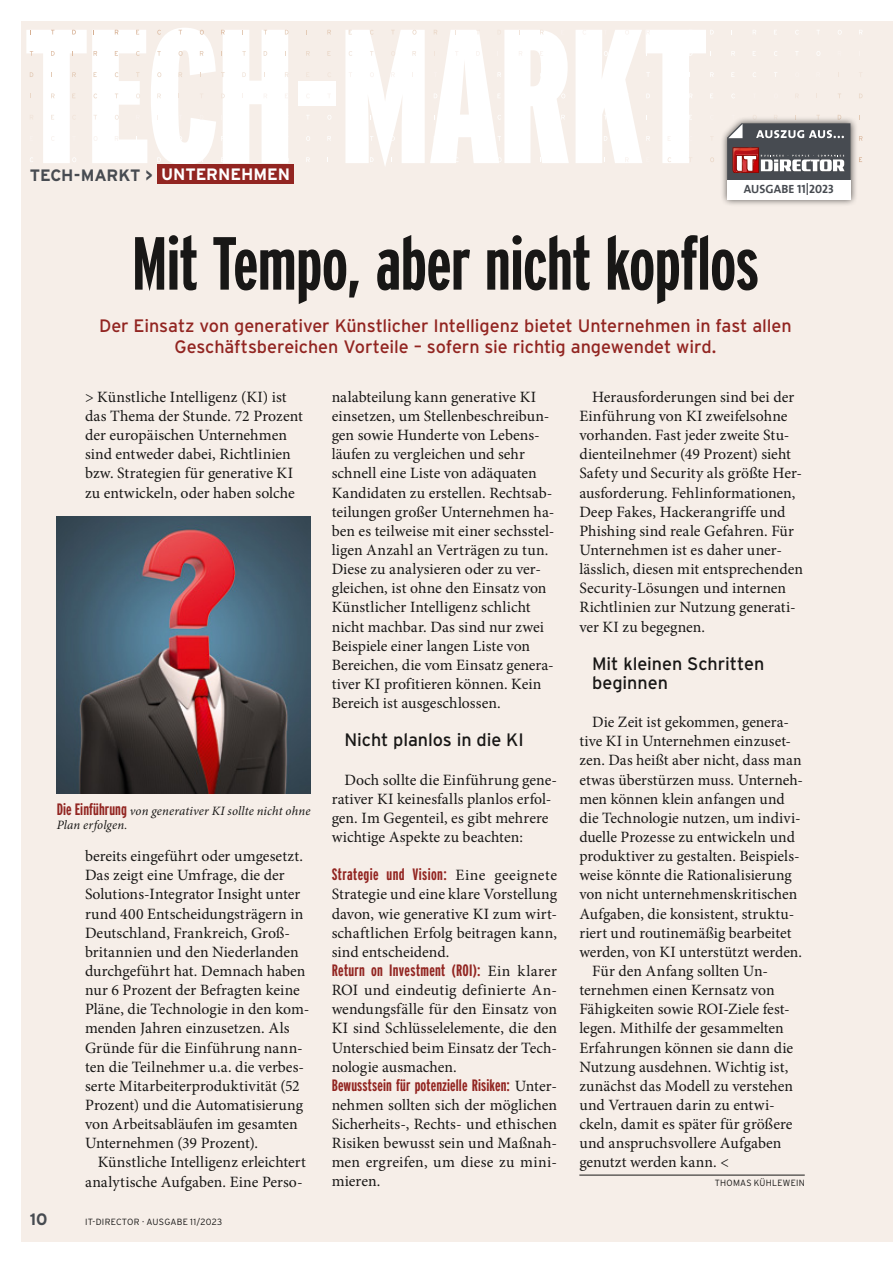
<style>
.page{position:relative;width:893px;height:1263px;background:#fff}
.page>*{position:absolute;margin:0;border:0;box-sizing:border-box;transform-origin:0 0}
.t1{font:900 190.5px "Interstate Compressed";letter-spacing:-.015em;color:#fff}
.t2{font:700 75px "Interstate Compressed";letter-spacing:-.01em;color:#181716}
.t3{font:18px/21px "Interstate";letter-spacing:-.005em;color:#922521;text-align:center}
.t4{font:18px/19.2px "Interstate";letter-spacing:-.005em;color:#181716}
.t5{font:700 16.5px "Interstate Compressed";letter-spacing:.015em;color:#922521}
.t6{font:700 16.5px "Interstate";letter-spacing:-.005em;color:#474b51}
.t7{font:15.75px/19.2px "Minion Pro";color:#181716}
.t8{font:italic 12.75px/13.5px "Minion Pro";letter-spacing:.01em;color:#181716}
.t9{font:700 12px "The Sans Plain Caps";letter-spacing:.005em;color:#474b51}
.t10{font:300 9px "Interstate";letter-spacing:.025em;color:#181716}
.s1{color:#fff}
.s2{font-family:"Interstate Compressed";font-weight:700;font-style:normal;font-size:16.5px;color:#922521}
.s3{font-family:"Minion Pro";font-weight:400;font-size:15.75px;color:#181716}
</style>
<div class="page">
<div style="left:21px;top:21px;width:872px;height:1221px;background:#f6eee8"></div>
<img style="left:57px;top:517px;width:253px;height:276px">
<hr style="left:579px;top:1175px;width:226px;height:1px;background:#181716">
<svg style="left:72px;top:30px;width:4px;height:4px"></svg>
<svg style="left:157px;top:30px;width:4px;height:5px"></svg>
<svg style="left:200px;top:30px;width:4px;height:5px"></svg>
<svg style="left:221px;top:30px;width:4px;height:4px"></svg>
<svg style="left:327px;top:30px;width:4px;height:4px"></svg>
<svg style="left:51px;top:51px;width:4px;height:5px"></svg>
<svg style="left:94px;top:51px;width:3px;height:5px"></svg>
<svg style="left:157px;top:51px;width:4px;height:5px"></svg>
<svg style="left:179px;top:51px;width:4px;height:5px"></svg>
<svg style="left:200px;top:51px;width:3px;height:5px"></svg>
<svg style="left:306px;top:51px;width:4px;height:5px"></svg>
<svg style="left:327px;top:51px;width:4px;height:5px"></svg>
<svg style="left:731px;top:51px;width:4px;height:5px"></svg>
<svg style="left:30px;top:72px;width:3px;height:5px"></svg>
<svg style="left:72px;top:72px;width:4px;height:5px"></svg>
<svg style="left:157px;top:72px;width:4px;height:5px"></svg>
<svg style="left:327px;top:136px;width:4px;height:5px"></svg>
<svg style="left:391px;top:136px;width:4px;height:5px"></svg>
<svg style="left:646px;top:136px;width:4px;height:5px"></svg>
<svg style="left:859px;top:136px;width:3px;height:5px"></svg>
<svg style="left:306px;top:157px;width:4px;height:5px"></svg>
<svg style="left:412px;top:157px;width:4px;height:5px"></svg>
<svg style="left:710px;top:157px;width:4px;height:5px"></svg>
<div style="left:158px;top:165px;width:136px;height:19px;background:#922521"></div>
<div style="left:720px;top:116px;width:137px;height:91px;background:#181716;opacity:.75"></div>
<svg style="left:727px;top:115px;width:123px;height:85px;background:#9e9799"></svg>
<h1 class="t1" style="left:24px;top:-9px;width:685px">TECH-MARKT</h1>
<p class="t6" style="left:30px;top:166px;width:262px">TECH-MARKT &gt; <span class="s1">UNTERNEHMEN</span></p>
<p class="t9" style="left:744px;top:179px;width:91px">AUSGABE 11|2023</p>
<h2 class="t2" style="left:132px;top:222px;width:629px">Mit Tempo, aber nicht kopflos</h2>
<p class="t3" style="left:99px;top:315px;width:694px">Der Einsatz von generativer Künstlicher Intelligenz bietet Unternehmen in fast allen<br>Geschäftsbereichen Vorteile – sofern sie richtig angewendet wird.</p>
<p class="t7" style="left:85px;top:387px;width:219px">&gt; Künstliche Intelligenz (KI) ist das Thema der Stunde. 72 Prozent der europäischen Unternehmen sind entweder dabei, Richtlinien bzw. Strategien für generative KI zu entwickeln, oder haben solche</p>
<p class="t8" style="left:57px;top:804px;width:255px"><span class="s2">Die Einführung</span> von generativer KI sollte nicht ohne<br>Plan erfolgen.</p>
<p class="t7" style="left:85px;top:846px;width:226px">bereits eingeführt oder umgesetzt.<br>Das zeigt eine Umfrage, die der Solutions-Integrator Insight unter rund 400 Entscheidungsträgern in Deutschland, Frankreich, Groß&shy;britannien und den Niederlanden durchgeführt hat. Demnach haben nur 6 Prozent der Befragten keine Pläne, die Technologie in den kom&shy;menden Jahren einzusetzen. Als Gründe für die Einführung nann&shy;ten die Teilnehmer u.a. die verbes&shy;serte Mitarbeiterproduktivität (52<br>Prozent) und die Automatisierung von Arbeitsabläufen im gesamten Unternehmen (39 Prozent).</p>
<p class="t7" style="left:85px;top:1153px;width:222px;text-align:right">Künstliche Intelligenz erleichtert analytische Aufgaben. Eine Perso-</p>
<p class="t6" style="left:30px;top:1210px;width:19px">10</p>
<p class="t10" style="left:85px;top:1216px;width:139px">IT-DIRECTOR · AUSGABE 11/2023</p>
<p class="t7" style="left:332px;top:387px;width:224px">nalabteilung kann generative KI einsetzen, um Stellenbeschreibun&shy;gen sowie Hunderte von Lebens&shy;läufen zu vergleichen und sehr schnell eine Liste von adäquaten Kandidaten zu erstellen. Rechtsab&shy;teilungen großer Unternehmen ha&shy;ben es teilweise mit einer sechsstel&shy;ligen Anzahl an Verträgen zu tun.<br>Diese zu analysieren oder zu ver&shy;gleichen, ist ohne den Einsatz von Künstlicher Intelligenz schlicht nicht machbar. Das sind nur zwei Beispiele einer langen Liste von Bereichen, die vom Einsatz genera&shy;tiver KI profitieren können. Kein Bereich ist ausgeschlossen.</p>
<p class="t4" style="left:344px;top:730px;width:181px">Nicht planlos in die KI</p>
<p class="t7" style="left:332px;top:770px;width:227px;text-indent:13px">Doch sollte die Einführung gene&shy;rativer KI keinesfalls planlos erfol&shy;gen. Im Gegenteil, es gibt mehrere wichtige Aspekte zu beachten:</p>
<p class="t5" style="left:332px;top:865px;width:227px">Strategie und Vision: <span class="s3">Eine geeignete</span></p>
<p class="t7" style="left:332px;top:885px;width:227px;text-align:justify">Strategie und eine klare Vorstellung davon, wie generative KI zum wirt&shy;schaftlichen Erfolg beitragen kann, sind entscheidend.</p>
<p class="t5" style="left:332px;top:961px;width:227px">Return on Investment (ROI): <span class="s3">Ein klarer</span></p>
<p class="t7" style="left:332px;top:980px;width:227px;text-align:justify">ROI und eindeutig definierte An&shy;wendungsfälle für den Einsatz von KI sind Schlüsselelemente, die den Unterschied beim Einsatz der Tech&shy;nologie ausmachen.</p>
<p class="t5" style="left:332px;top:1076px;width:227px">Bewusstsein für potenzielle Risiken: <span class="s3">Unter-</span></p>
<p class="t7" style="left:332px;top:1095px;width:227px;text-align:justify">nehmen sollten sich der möglichen Sicherheits-, Rechts- und ethischen Risiken bewusst sein und Maßnah&shy;men ergreifen, um diese zu mini&shy;mieren.</p>
<p class="t7" style="left:579px;top:387px;width:225px;text-indent:13px">Herausforderungen sind bei der<br>Einführung von KI zweifelsohne vorhanden. Fast jeder zweite Stu&shy;dienteilnehmer (49 Prozent) sieht<br>Safety und Security als größte Her&shy;ausforderung. Fehlinformationen,<br>Deep Fakes, Hackerangriffe und<br>Phishing sind reale Gefahren. Für<br>Unternehmen ist es daher uner&shy;lässlich, diesen mit entsprechenden<br>Security-Lösungen und internen<br>Richtlinien zur Nutzung generati&shy;ver KI zu begegnen.</p>
<p class="t4" style="left:592px;top:654px;width:174px">Mit kleinen Schritten beginnen</p>
<p class="t7" style="left:592px;top:713px;width:198px">Die Zeit ist gekommen, genera-</p>
<p class="t7" style="left:579px;top:732px;width:213px">tive KI in Unternehmen einzuset-</p>
<p class="t7" style="left:579px;top:751px;width:224px">zen. Das heißt aber nicht, dass man</p>
<p class="t7" style="left:579px;top:770px;width:225px">etwas überstürzen muss. Unterneh-</p>
<p class="t7" style="left:579px;top:789px;width:207px">men können klein anfangen und</p>
<p class="t7" style="left:579px;top:808px;width:223px">die Technologie nutzen, um indivi-</p>
<p class="t7" style="left:579px;top:827px;width:217px">duelle Prozesse zu entwickeln und</p>
<p class="t7" style="left:579px;top:846px;width:222px">produktiver zu gestalten. Beispiels-</p>
<p class="t7" style="left:579px;top:866px;width:214px">weise könnte die Rationalisierung</p>
<p class="t7" style="left:579px;top:885px;width:219px">von nicht unternehmenskritischen</p>
<p class="t7" style="left:579px;top:904px;width:216px">Aufgaben, die konsistent, struktu-</p>
<p class="t7" style="left:579px;top:923px;width:214px">riert und routinemäßig bearbeitet</p>
<p class="t7" style="left:579px;top:942px;width:224px">werden, von KI unterstützt werden.</p>
<p class="t7" style="left:592px;top:961px;width:177px">Für den Anfang sollten Un-</p>
<p class="t7" style="left:579px;top:980px;width:197px">ternehmen einen Kernsatz von</p>
<p class="t7" style="left:579px;top:1000px;width:212px">Fähigkeiten sowie ROI-Ziele fest-</p>
<p class="t7" style="left:579px;top:1019px;width:206px">legen. Mithilfe der gesammelten</p>
<p class="t7" style="left:579px;top:1038px;width:215px">Erfahrungen können sie dann die</p>
<p class="t7" style="left:579px;top:1057px;width:210px">Nutzung ausdehnen. Wichtig ist,</p>
<p class="t7" style="left:579px;top:1076px;width:215px">zunächst das Modell zu verstehen</p>
<p class="t7" style="left:579px;top:1095px;width:197px">und Vertrauen darin zu entwi-</p>
<p class="t7" style="left:579px;top:1114px;width:215px">ckeln, damit es später für größere</p>
<p class="t7" style="left:579px;top:1134px;width:204px">und anspruchsvollere Aufgaben</p>
<p class="t7" style="left:579px;top:1153px;width:151px">genutzt werden kann. &lt;</p>
<p class="t10" style="left:715px;top:1178px;width:91px">THOMAS KÜHLEWEIN</p>
</div>
